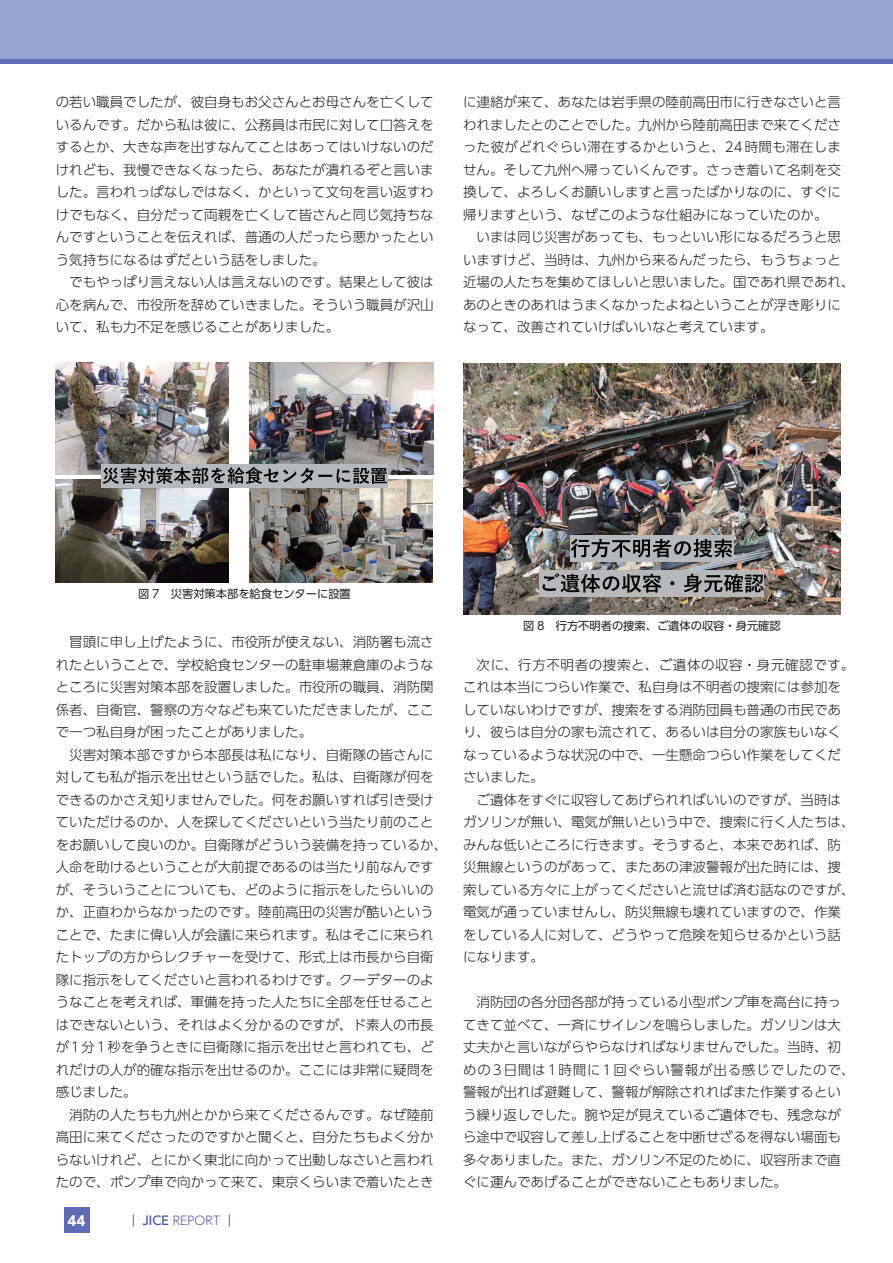
<style>
.page{position:relative;width:893px;height:1263px;background:#fff}
.page>*{position:absolute;margin:0;border:0;box-sizing:border-box;transform-origin:0 0}
.t1{font:300 13.5px/22.5px "UD Shin Go Pro";color:#231f20}
.t2{font:300 13.5px "UD Shin Go Pro";letter-spacing:.025em;color:#231f20}
.t3{font:700 13.5px "UD Shin Go Pro";color:#fff}
.t4{font:500 12px "UD Shin Go Pro";color:#4d57a5}
.t5{font:11.25px "UD Shin Go Pro";color:#231f20}
.s1{font-weight:300}
</style>
<div class="page">
<hr style="left:892px;top:0;width:1px;height:64px;background:#98a4d3">
<div style="left:0;top:0;width:892px;height:64px;background:#98a4d3"></div>
<hr style="left:0;top:60px;width:893px;height:4px;background:#5d6cb3">
<div style="left:64px;top:1208px;width:25px;height:25px;background:#5d6cb3"></div>
<img style="left:463px;top:363px;width:378px;height:251px">
<div style="left:539px;top:570px;width:225px;height:27px;background:#b7b8ba"></div>
<svg style="left:542px;top:573px;width:222px;height:20px"></svg>
<div style="left:570px;top:535px;width:164px;height:27px;background:#b7b8ba"></div>
<svg style="left:571px;top:539px;width:161px;height:18px"></svg>
<img style="left:250px;top:479px;width:183px;height:103px">
<img style="left:56px;top:479px;width:172px;height:103px">
<img style="left:249px;top:363px;width:184px;height:112px">
<img style="left:56px;top:363px;width:172px;height:112px">
<div style="left:102px;top:464px;width:286px;height:23px;background:#b7b8ba"></div>
<svg style="left:103px;top:467px;width:284px;height:17px"></svg>
<p class="t1" style="left:56px;top:90px;width:379px;text-align:justify">の若い職員でしたが、彼自身もお父さんとお母さんを亡くしているんです。だから私は彼に、公務員は市民に対して口答えをするとか、大きな声を出すなんてことはあってはいけないのだけれども、我慢できなくなったら、あなたが潰れるぞと言いました。言われっぱなしではなく、かといって文句を言い返すわけでもなく、自分だって両親を亡くして皆さんと同じ気持ちなんですということを伝えれば、普通の人だったら悪かったという気持ちになるはずだという話をしました。</p>
<p class="t1" style="left:56px;top:270px;width:379px;text-align:justify;text-indent:14px">でもやっぱり言えない人は言えないのです。結果として彼は心を病んで、市役所を辞めていきました。そういう職員が沢山いて、私も力不足を感じることがありました。</p>
<p class="t1" style="left:463px;top:90px;width:379px">に連絡が来て、あなたは岩手県の陸前高田市に行きなさいと言</p>
<p class="t1" style="left:463px;top:113px;width:379px">われましたとのことでした。九州から陸前高田まで来てくださ</p>
<p class="t2" style="left:463px;top:136px;width:379px">った彼がどれぐらい滞在するかというと、24時間も滞在しま</p>
<p class="t1" style="left:463px;top:158px;width:379px">せん。そして九州へ帰っていくんです。さっき着いて名刺を交</p>
<p class="t1" style="left:463px;top:180px;width:379px">換して、よろしくお願いしますと言ったばかりなのに、すぐに</p>
<p class="t1" style="left:463px;top:203px;width:366px">帰りますという、なぜこのような仕組みになっていたのか。</p>
<p class="t1" style="left:477px;top:225px;width:366px">いまは同じ災害があっても、もっといい形になるだろうと思</p>
<p class="t1" style="left:463px;top:248px;width:379px">いますけど、当時は、九州から来るんだったら、もうちょっと</p>
<p class="t1" style="left:463px;top:270px;width:393px">近場の人たちを集めてほしいと思いました。国であれ県であれ、</p>
<p class="t1" style="left:463px;top:293px;width:379px">あのときのあれはうまくなかったよねということが浮き彫りに</p>
<p class="t1" style="left:463px;top:315px;width:312px">なって、改善されていけばいいなと考えています。</p>
<p class="t5" style="left:138px;top:585px;width:214px">図 7　災害対策本部を給食センターに設置</p>
<p class="t1" style="left:56px;top:630px;width:380px;text-align:justify;text-indent:14px">冒頭に申し上げたように、市役所が使えない、消防署も流されたということで、学校給食センターの駐車場兼倉庫のようなところに災害対策本部を設置しました。市役所の職員、消防関係者、自衛官、警察の方々なども来ていただきましたが、ここで一つ私自身が困ったことがありました。</p>
<p class="t1" style="left:56px;top:743px;width:393px;text-indent:14px">災害対策本部ですから本部長は私になり、自衛隊の皆さんに対しても私が指示を出せという話でした。私は、自衛隊が何をできるのかさえ知りませんでした。何をお願いすれば引き受けていただけるのか、人を探してくださいという当たり前のことをお願いして良いのか。自衛隊がどういう装備を持っているか、人命を助けるということが大前提であるのは当たり前なんですが、そういうことについても、どのように指示をしたらいいのか、正直わからなかったのです。陸前高田の災害が酷いということで、たまに偉い人が会議に来られます。私はそこに来られたトップの方からレクチャーを受けて、形式上は市長から自衛隊に指示をしてくださいと言われるわけです。クーデターのようなことを考えれば、軍備を持った人たちに全部を任せることはできないという、それはよく分かるのですが、ド素人の市長が1分1秒を争うときに自衛隊に指示を出せと言われても、どれだけの人が的確な指示を出せるのか。ここには非常に疑問を感じました。</p>
<p class="t1" style="left:56px;top:1103px;width:380px;text-align:justify;text-indent:14px">消防の人たちも九州とかから来てくださるんです。なぜ陸前高田に来てくださったのですかと聞くと、自分たちもよく分からないけれど、とにかく東北に向かって出動しなさいと言われたので、ポンプ車で向かって来て、東京くらいまで着いたとき</p>
<p class="t3" style="left:68px;top:1209px;width:19px">44</p>
<p class="t4" style="left:128px;top:1211px;width:110px">｜ JICE <span class="s1">REPORT</span> ｜</p>
<p class="t5" style="left:523px;top:617px;width:259px">図 8　行方不明者の捜索、ご遺体の収容・身元確認</p>
<p class="t1" style="left:463px;top:653px;width:393px;text-indent:14px">次に、行方不明者の捜索と、ご遺体の収容・身元確認です。これは本当につらい作業で、私自身は不明者の捜索には参加をしていないわけですが、捜索をする消防団員も普通の市民であり、彼らは自分の家も流されて、あるいは自分の家族もいなくなっているような状況の中で、一生懸命つらい作業をしてくださいました。</p>
<p class="t1" style="left:463px;top:788px;width:393px;text-indent:14px">ご遺体をすぐに収容してあげられればいいのですが、当時はガソリンが無い、電気が無いという中で、捜索に行く人たちは、みんな低いところに行きます。そうすると、本来であれば、防災無線というのがあって、またあの津波警報が出た時には、捜索している方々に上がってくださいと流せば済む話なのですが、電気が通っていませんし、防災無線も壊れていますので、作業をしている人に対して、どうやって危険を知らせるかという話になります。</p>
<p class="t1" style="left:463px;top:990px;width:393px;text-indent:14px">消防団の各分団各部が持っている小型ポンプ車を高台に持ってきて並べて、一斉にサイレンを鳴らしました。ガソリンは大丈夫かと言いながらやらなければなりませんでした。当時、初めの3日間は1時間に1回ぐらい警報が出る感じでしたので、警報が出れば避難して、警報が解除されればまた作業するという繰り返しでした。腕や足が見えているご遺体でも、残念ながら途中で収容して差し上げることを中断せざるを得ない場面も多々ありました。また、ガソリン不足のために、収容所まで直ぐに運んであげることができないこともありました。</p>
</div>
